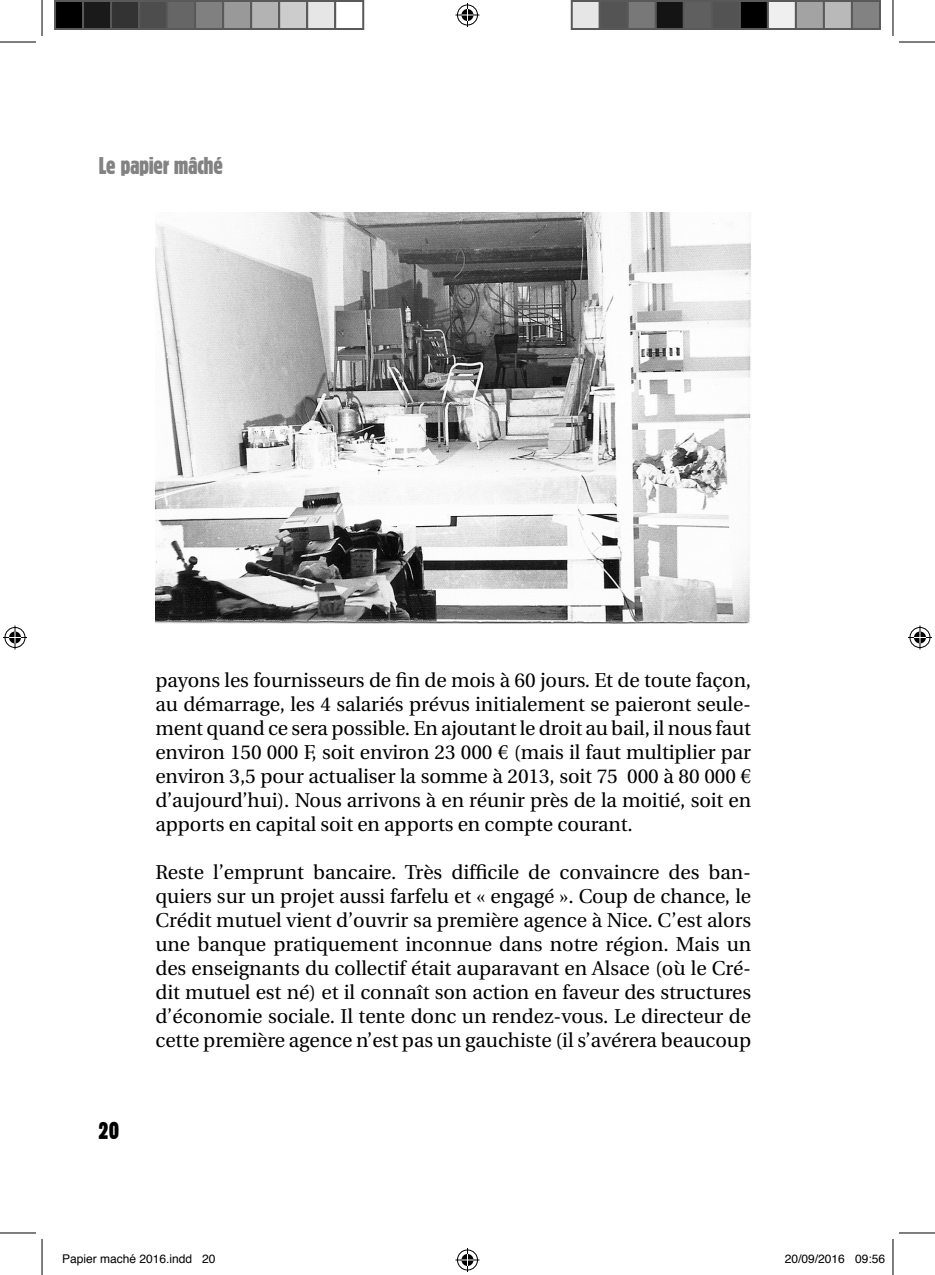
<style>
.page{position:relative;width:935px;height:1275px;background:#fff}
.page>*{position:absolute;margin:0;border:0;box-sizing:border-box;transform-origin:0 0}
.t1{font:24px "Block BE Extra Cn";color:#828282}
.t2{font:24px "Block BE Extra Cn";color:#000}
.Corps_standard{font:20px/24px "Utopia";letter-spacing:-.005em;color:#000;text-align:justify}
.t3{font:12px "Helvetica";color:#000}
.s1{font-family:"Minion Pro";font-size:22px}
</style>
<div class="page">
<img style="left:155px;top:212px;width:596px;height:411px">
<hr style="left:0;top:42px;width:36px;height:1px;background:#000">
<hr style="left:898px;top:42px;width:36px;height:1px;background:#000">
<hr style="left:0;top:1232px;width:36px;height:1px;background:#000">
<hr style="left:898px;top:1232px;width:36px;height:1px;background:#000">
<hr style="left:42px;top:0;width:1px;height:36px;background:#000">
<hr style="left:42px;top:1239px;width:1px;height:36px;background:#000">
<hr style="left:892px;top:0;width:1px;height:36px;background:#000">
<hr style="left:892px;top:1239px;width:1px;height:36px;background:#000">
<svg style="left:455px;top:3px;width:24px;height:24px"></svg>
<svg style="left:455px;top:1248px;width:24px;height:24px"></svg>
<svg style="left:3px;top:625px;width:24px;height:24px"></svg>
<svg style="left:908px;top:625px;width:23px;height:24px"></svg>
<div style="left:55px;top:1px;width:28px;height:28px;background:#000"></div>
<div style="left:54px;top:0;width:30px;height:30px;border:2px solid #595959"></div>
<div style="left:83px;top:1px;width:28px;height:28px;background:#1a1a1a"></div>
<div style="left:82px;top:0;width:30px;height:30px;border:2px solid #595959"></div>
<div style="left:111px;top:1px;width:28px;height:28px;background:#333"></div>
<div style="left:110px;top:0;width:30px;height:30px;border:2px solid #595959"></div>
<div style="left:139px;top:1px;width:28px;height:28px;background:#4d4d4d"></div>
<div style="left:138px;top:0;width:30px;height:30px;border:2px solid #595959"></div>
<div style="left:167px;top:1px;width:28px;height:28px;background:#666"></div>
<div style="left:166px;top:0;width:30px;height:30px;border:2px solid #595959"></div>
<div style="left:195px;top:1px;width:28px;height:28px;background:#808080"></div>
<div style="left:194px;top:0;width:30px;height:30px;border:2px solid #595959"></div>
<div style="left:223px;top:1px;width:28px;height:28px;background:#999"></div>
<div style="left:222px;top:0;width:30px;height:30px;border:2px solid #595959"></div>
<div style="left:251px;top:1px;width:28px;height:28px;background:#b3b3b3"></div>
<div style="left:250px;top:0;width:30px;height:30px;border:2px solid #595959"></div>
<div style="left:279px;top:1px;width:28px;height:28px;background:#ccc"></div>
<div style="left:278px;top:0;width:30px;height:30px;border:2px solid #595959"></div>
<div style="left:307px;top:1px;width:28px;height:28px;background:#e6e6e6"></div>
<div style="left:306px;top:0;width:30px;height:30px;border:2px solid #595959"></div>
<div style="left:334px;top:0;width:30px;height:30px;border:2px solid #595959"></div>
<div style="left:571px;top:1px;width:28px;height:28px;background:#e6e6e6"></div>
<div style="left:570px;top:0;width:30px;height:30px;border:2px solid #595959"></div>
<div style="left:599px;top:1px;width:28px;height:28px;background:#545454"></div>
<div style="left:598px;top:0;width:30px;height:30px;border:2px solid #595959"></div>
<div style="left:627px;top:1px;width:28px;height:28px;background:#787878"></div>
<div style="left:626px;top:0;width:30px;height:30px;border:2px solid #595959"></div>
<div style="left:655px;top:1px;width:28px;height:28px;background:#141414"></div>
<div style="left:654px;top:0;width:30px;height:30px;border:2px solid #595959"></div>
<div style="left:683px;top:1px;width:28px;height:28px;background:#5f5f5f"></div>
<div style="left:682px;top:0;width:30px;height:30px;border:2px solid #595959"></div>
<div style="left:711px;top:1px;width:28px;height:28px;background:#535353"></div>
<div style="left:710px;top:0;width:30px;height:30px;border:2px solid #595959"></div>
<div style="left:739px;top:1px;width:28px;height:28px;background:#000"></div>
<div style="left:738px;top:0;width:30px;height:30px;border:2px solid #595959"></div>
<div style="left:767px;top:1px;width:28px;height:28px;background:#efefef"></div>
<div style="left:766px;top:0;width:30px;height:30px;border:2px solid #595959"></div>
<div style="left:795px;top:1px;width:28px;height:28px;background:#a3a3a3"></div>
<div style="left:794px;top:0;width:30px;height:30px;border:2px solid #595959"></div>
<div style="left:823px;top:1px;width:28px;height:28px;background:#b9b9b9"></div>
<div style="left:822px;top:0;width:30px;height:30px;border:2px solid #595959"></div>
<div style="left:851px;top:1px;width:28px;height:28px;background:#828282"></div>
<div style="left:850px;top:0;width:30px;height:30px;border:2px solid #595959"></div>
<p class="t1" style="left:99px;top:152px;width:126px">Le papier mâché</p>
<p class="t2" style="left:99px;top:1116px;width:22px">20</p>
<p class="Corps_standard" style="left:155px;top:668px;width:597px">payons les fournisseurs de fin de mois à 60 jours. Et de toute façon, au démarrage, les 4 salariés prévus initialement se paieront seule&shy;ment quand ce sera possible. En ajoutant le droit au bail, il nous faut environ 150 000 F, soit environ 23 000 <span class="s1">€</span> (mais il faut multiplier par environ 3,5 pour actualiser la somme à 2013, soit 75 000 à 80 000 <span class="s1">€ </span>d’aujourd’hui). Nous arrivons à en réunir près de la moitié, soit en apports en capital soit en apports en compte courant.</p>
<p class="Corps_standard" style="left:155px;top:860px;width:597px">Reste l’emprunt bancaire. Très difficile de convaincre des ban&shy;quiers sur un projet aussi farfelu et « engagé ». Coup de chance, le Crédit mutuel vient d’ouvrir sa première agence à Nice. C’est alors une banque pratiquement inconnue dans notre région. Mais un des enseignants du collectif était auparavant en Alsace (où le Cré&shy;dit mutuel est né) et il connaît son action en faveur des structures d’économie sociale. Il tente donc un rendez-vous. Le directeur de cette première agence n’est pas un gauchiste (il s’avérera beaucoup</p>
<p class="t3" style="left:62px;top:1249px;width:155px">Papier maché 2016.indd 20</p>
<p class="t3" style="left:784px;top:1249px;width:102px">20/09/2016 09:56</p>
</div>
